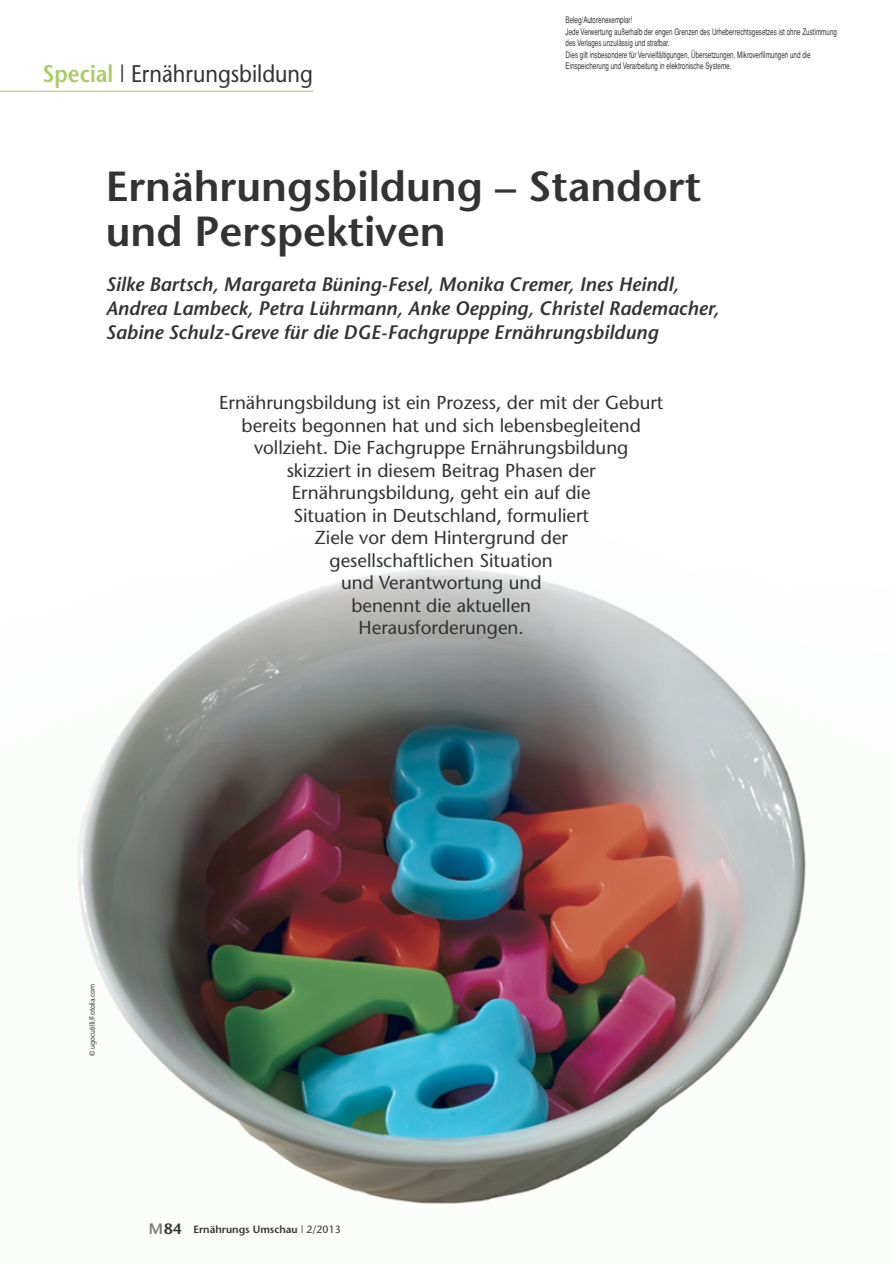
<style>
.page{position:relative;width:893px;height:1263px;background:#fff}
.page>*{position:absolute;margin:0;border:0;box-sizing:border-box;transform-origin:0 0}
.t1{font:600 42px/45px "Stone Sans";color:#343334}
.t2{font:24px "Stone Sans";color:#343334;scale:.9 1}
.t3{font:italic 600 19.5px/24px "Stone Sans";color:#343334}
.t4{font:18.75px/22.5px "Stone Sans";color:#343334;text-align:center}
.t5{font:600 10.5px "Stone Sans";color:#343334}
.t6{font:9px/11.4px "Helvetica";color:#343334;scale:.7 1}
.t7{font:7.5px "Stone Sans";color:#343334;scale:.9 1}
.s1{font-weight:600;color:#aace66}
.s2{font-size:15px;color:#7b7a7b}
.s3{font-size:15px}
.s4{font-weight:400}
</style>
<div class="page">
<hr style="left:0;top:91px;width:313px;height:1px;background:#aace66">
<img style="left:77px;top:569px;width:729px;height:635px">
<p class="t2" style="left:43px;top:65px;width:302px"><span class="s1">Special</span> | Ernährungsbildung</p>
<p class="t6" style="left:566px;top:15px;width:389px">Beleg/Autorenexemplar!<br>Jede Verwertung außerhalb der engen Grenzen des Urheberrechtsgesetzes ist ohne Zustimmung des Verlages unzulässig und strafbar.<br>Dies gilt insbesondere für Vervielfältigungen, Übersetzungen, Mikroverfilmungen und die Einspeicherung und Verarbeitung in elektronische Systeme.</p>
<h1 class="t1" style="left:106px;top:168px;width:597px">Ernährungsbildung – Standort und Perspektiven</h1>
<p class="t3" style="left:106px;top:274px;width:615px">Silke Bartsch, Margareta Büning-Fesel, Monika Cremer, Ines Heindl,<br>Andrea Lambeck, Petra Lührmann, Anke Oepping, Christel Rademacher,<br>Sabine Schulz-Greve für die DGE-Fachgruppe Ernährungsbildung</p>
<p class="t4" style="left:219px;top:393px;width:446px">Ernährungsbildung ist ein Prozess, der mit der Geburt bereits begonnen hat und sich lebensbegleitend vollzieht. Die Fachgruppe Ernährungsbildung<br>skizziert in diesem Beitrag Phasen der Ernährungsbildung, geht ein auf die<br>Situation in Deutschland, formuliert<br>Ziele vor dem Hintergrund der<br>gesellschaftlichen Situation<br>und Verantwortung und<br>benennt die aktuellen<br>Herausforderungen.</p>
<p class="t7" style="left:89px;top:1056px;width:82px;rotate:-90deg">© ugocutilli/Fotolia.com</p>
<p class="t5" style="left:149px;top:1225px;width:193px"><span class="s2">M</span><span class="s3">84</span> Ernährungs Umschau <span class="s4">| 2/2013</span></p>
</div>
